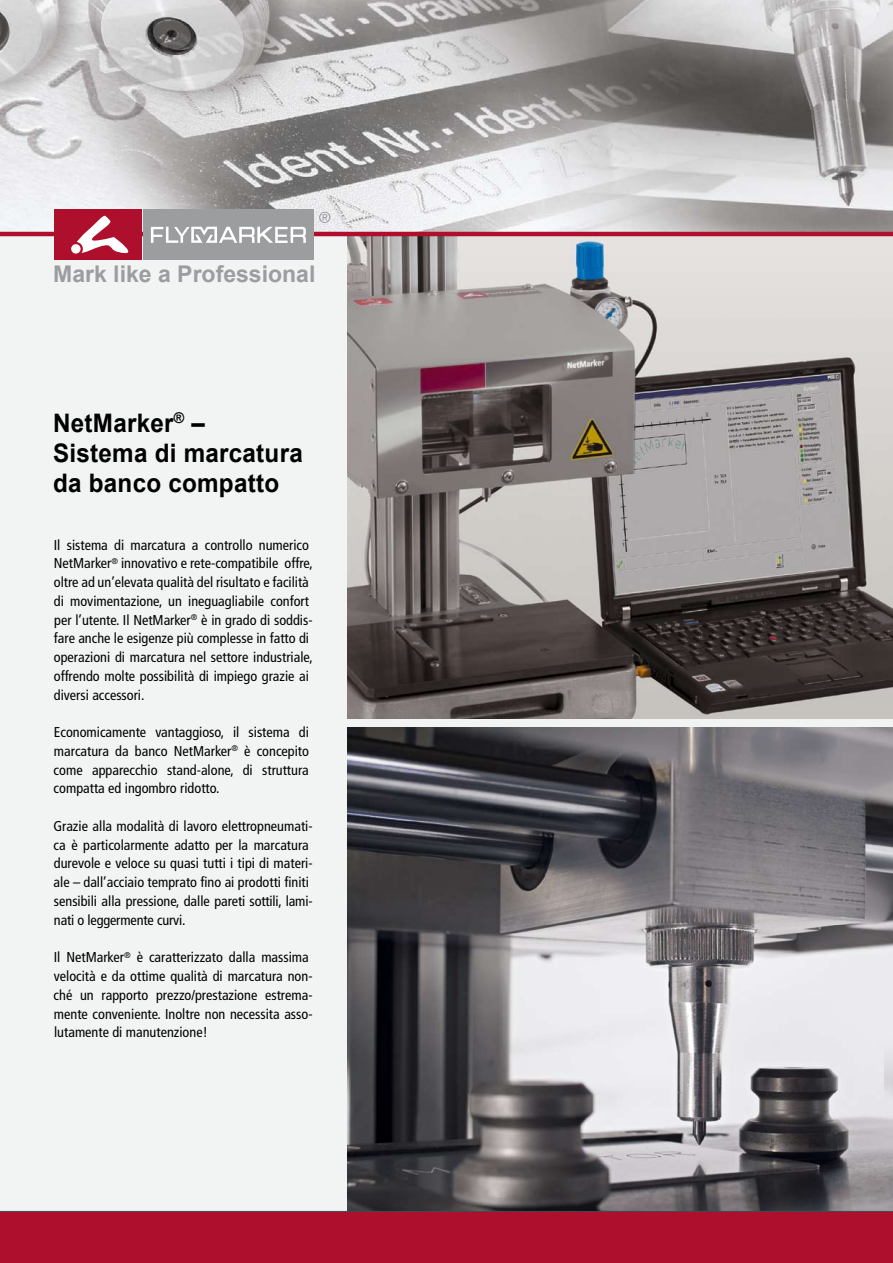
<style>
.page{position:relative;width:893px;height:1263px;background:#f2f3f3}
.page>*{position:absolute;margin:0;border:0;box-sizing:border-box;transform-origin:0 0}
.t1{font:700 25.5px/30px "Arial";letter-spacing:.01em;color:#000;scale:.95 1}
.t2{font:700 23.1px "Arial";color:#9c9d9f}
.t3{font:condensed 14.25px/18.8px "Frutiger";color:#000}
</style>
<div class="page">
<img style="left:348px;top:236px;width:545px;height:482px">
<img style="left:0;top:0;width:893px;height:232px">
<hr style="left:0;top:232px;width:893px;height:4px;background:#ae0f2c">
<div style="left:54px;top:210px;width:87px;height:50px;background:#ae0f2c"></div>
<svg style="left:71px;top:213px;width:72px;height:46px"></svg>
<div style="left:143px;top:210px;width:171px;height:50px;background:#9c9d9f"></div>
<svg style="left:319px;top:212px;width:11px;height:11px"></svg>
<svg style="left:71px;top:244px;width:10px;height:10px"></svg>
<svg style="left:151px;top:226px;width:155px;height:17px"></svg>
<img style="left:348px;top:727px;width:545px;height:484px">
<img style="left:884px;top:829px;width:9px;height:382px">
<div style="left:0;top:1211px;width:893px;height:52px;background:#ae0f2c"></div>
<h2 class="t2" style="left:53px;top:258px;width:264px">Mark like a Professional</h2>
<h1 class="t1" style="left:53px;top:409px;width:264px">NetMarker<sup>®</sup> –<br>Sistema di marcatura da banco compatto</h1>
<p class="t3" style="left:54px;top:535px;width:260px">Il sistema di marcatura a controllo numerico NetMarker<sup>®</sup> innovativo e rete-compatibile offre, oltre ad un’elevata qualità del risultato e facilità di movimentazione, un ineguagliabile confort per l’utente. Il NetMarker<sup>®</sup> è in grado di soddis&shy;fare anche le esigenze più complesse in fatto di operazioni di marcatura nel settore industriale, offrendo molte possibilità di impiego grazie ai diversi accessori.</p>
<p class="t3" style="left:54px;top:723px;width:257px;text-align:justify">Economicamente vantaggioso, il sistema di marcatura da banco NetMarker<sup>®</sup> è concepito come apparecchio stand-alone, di struttura compatta ed ingombro ridotto.</p>
<p class="t3" style="left:53px;top:817px;width:261px">Grazie alla modalità di lavoro elettropneumati&shy;ca è particolarmente adatto per la marcatura durevole e veloce su quasi tutti i tipi di materi&shy;ale – dall’acciaio temprato fino ai prodotti finiti sensibili alla pressione, dalle pareti sottili, lami&shy;nati o leggermente curvi.</p>
<p class="t3" style="left:54px;top:948px;width:260px">Il NetMarker<sup>®</sup> è caratterizzato dalla massima velocità e da ottime qualità di marcatura non&shy;ché un rapporto prezzo/prestazione estrema&shy;mente conveniente. Inoltre non necessita asso&shy;lutamente di manutenzione!</p>
</div>
